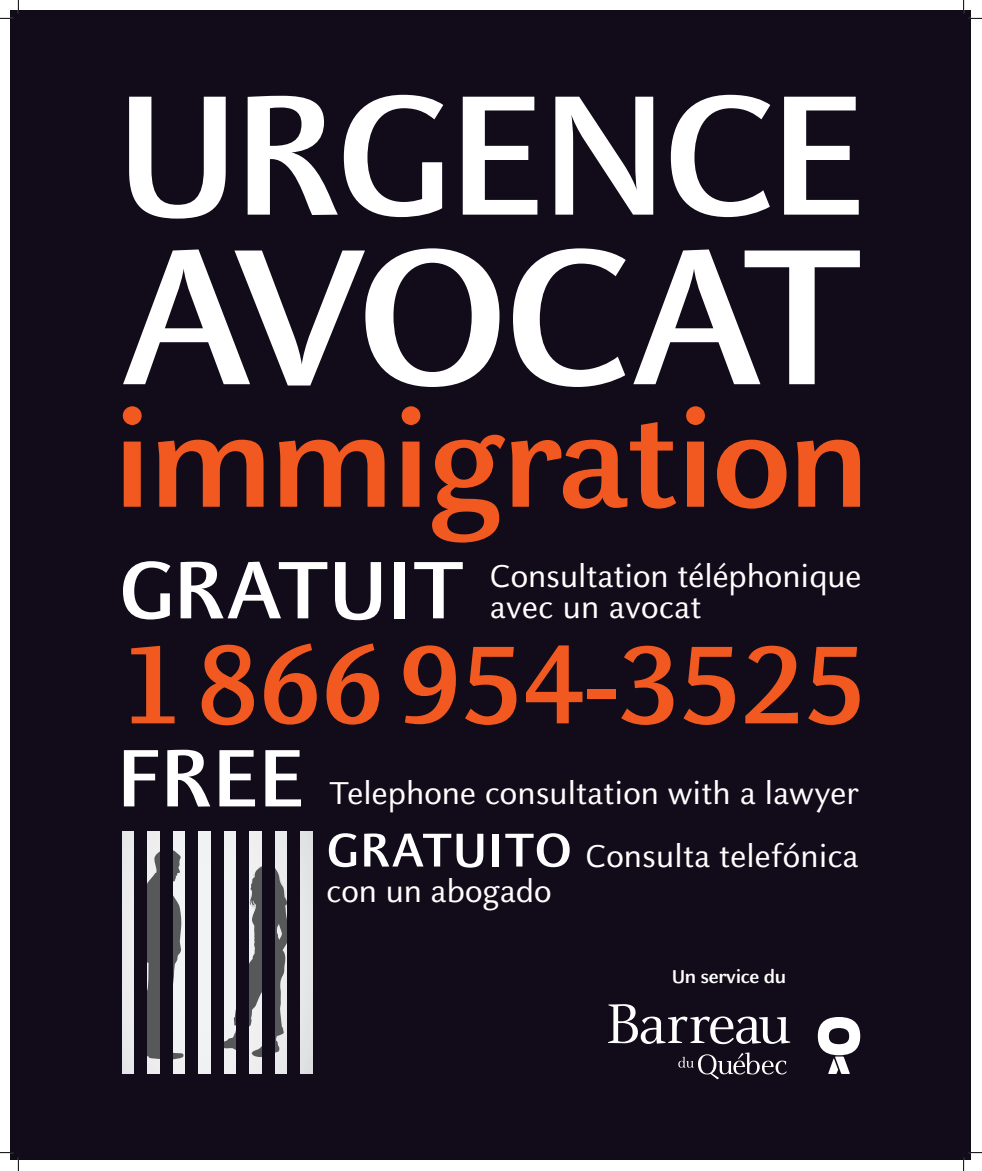
<style>
.page{position:relative;width:982px;height:1171px;background:#fff}
.page>*{position:absolute;margin:0;border:0;box-sizing:border-box;transform-origin:0 0}
.t1{font:700 214.2px "Barreau Sans";letter-spacing:-.065em;color:#fff}
.t2{font:700 189px "Barreau Sans";letter-spacing:-.04em;color:#fff}
.t3{font:700 147px "Barreau Sans";letter-spacing:-.02em;color:#f15921}
.t4{font:700 122.5px "Barreau Sans";letter-spacing:-.005em;color:#f15921}
.t5{font:700 90.12px "Barreau Sans";letter-spacing:-.01em;color:#fff}
.t6{font:35px/35px "Barreau Sans";letter-spacing:.005em;color:#fff}
.t7{font:700 20.56px "Barreau Sans";letter-spacing:-.02em;color:#fff}
.s1{font-weight:700;font-size:52.5px}
</style>
<div class="page">
<div style="left:10px;top:10px;width:961px;height:1150px;background:#120b19"></div>
<div style="left:119px;top:832px;width:194px;height:242px;background:#ececee"></div>
<svg style="left:224px;top:866px;width:63px;height:191px"></svg>
<div style="left:236px;top:832px;width:13px;height:242px;background:#120b19"></div>
<div style="left:287px;top:832px;width:13px;height:242px;background:#120b19"></div>
<hr style="left:119px;top:832px;width:3px;height:242px;background:#120b19">
<div style="left:262px;top:832px;width:13px;height:242px;background:#120b19"></div>
<div style="left:185px;top:832px;width:13px;height:242px;background:#120b19"></div>
<div style="left:211px;top:832px;width:13px;height:242px;background:#120b19"></div>
<svg style="left:147px;top:850px;width:37px;height:209px"></svg>
<div style="left:160px;top:832px;width:13px;height:242px;background:#120b19"></div>
<div style="left:134px;top:832px;width:13px;height:242px;background:#120b19"></div>
<svg style="left:678px;top:1052px;width:109px;height:27px"></svg>
<svg style="left:608px;top:1004px;width:182px;height:40px"></svg>
<svg style="left:818px;top:1017px;width:42px;height:57px"></svg>
<svg style="left:0;top:0;width:19px;height:19px"></svg>
<svg style="left:0;top:1152px;width:19px;height:19px"></svg>
<svg style="left:963px;top:0;width:19px;height:19px"></svg>
<svg style="left:963px;top:1152px;width:19px;height:19px"></svg>
<p class="t2" style="left:115px;top:49px;width:753px">URGENCE</p>
<p class="t1" style="left:118px;top:196px;width:748px">AVOCAT</p>
<p class="t3" style="left:112px;top:378px;width:759px">immigration</p>
<p class="t5" style="left:119px;top:539px;width:347px">GRATUIT</p>
<p class="t6" style="left:490px;top:559px;width:373px">Consultation téléphonique</p>
<p class="t6" style="left:490px;top:589px;width:213px">avec un avocat</p>
<p class="t4" style="left:119px;top:616px;width:749px">1866954-3525</p>
<p class="t5" style="left:117px;top:727px;width:190px">FREE</p>
<p class="t6" style="left:329px;top:776px;width:531px">Telephone consultation with a lawyer</p>
<p class="t6" style="left:327px;top:838px;width:533px"><span class="s1">GRATUITO</span> Consulta telefónica con un abogado</p>
<p class="t7" style="left:672px;top:965px;width:116px">Un service du</p>
</div>
